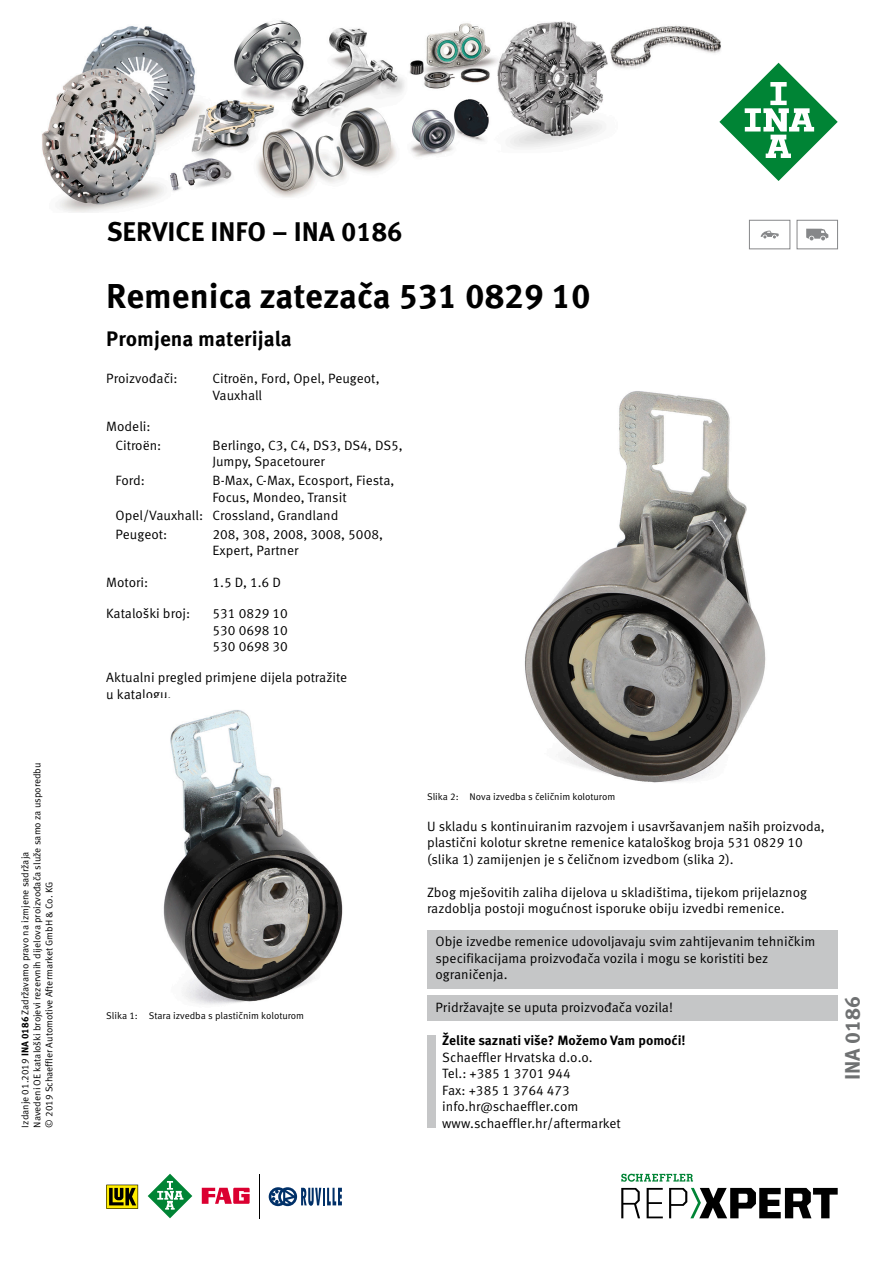
<style>
.page{position:relative;width:893px;height:1263px;background:#fff}
.page>*{position:absolute;margin:0;border:0;box-sizing:border-box;transform-origin:0 0}
.t1{font:700 34.5px "Meta Pro";color:#000}
.t2{font:700 27px "Meta Pro";color:#000}
.t3{font:700 21px "Meta Pro";color:#000}
.t4{font:700 21px "Meta Pro";color:#6f7172}
.t5{font:13.5px/16.5px "Meta Pro Norm";color:#000}
.t6{font:700 13.5px "Meta Pro";color:#000}
.t7{font:9.75px/12px "Meta Pro Norm";color:#000}
.s1{font-family:"Meta Pro";font-weight:700}
</style>
<div class="page">
<div style="left:427px;top:930px;width:411px;height:59px;background:#c5c6c7"></div>
<img style="left:163px;top:710px;width:180px;height:295px">
<img style="left:524px;top:391px;width:242px;height:392px">
<div style="left:427px;top:1035px;width:9px;height:93px;background:#c5c6c7"></div>
<div style="left:427px;top:996px;width:411px;height:25px;background:#c5c6c7"></div>
<div style="left:749px;top:220px;width:41px;height:29px;border:1px solid #868789"></div>
<svg style="left:761px;top:231px;width:18px;height:7px"></svg>
<div style="left:797px;top:220px;width:41px;height:29px;border:1px solid #868789"></div>
<svg style="left:806px;top:229px;width:22px;height:11px"></svg>
<svg style="left:106px;top:1185px;width:32px;height:24px"></svg>
<svg style="left:148px;top:1174px;width:44px;height:44px"></svg>
<svg style="left:202px;top:1188px;width:48px;height:16px"></svg>
<hr style="left:259px;top:1174px;width:1px;height:44px;background:#000">
<svg style="left:269px;top:1187px;width:73px;height:19px"></svg>
<svg style="left:621px;top:1188px;width:19px;height:30px"></svg>
<svg style="left:647px;top:1188px;width:16px;height:30px"></svg>
<svg style="left:669px;top:1188px;width:169px;height:30px"></svg>
<svg style="left:621px;top:1174px;width:72px;height:8px"></svg>
<img style="left:42px;top:20px;width:737px;height:193px">
<svg style="left:719px;top:63px;width:119px;height:118px"></svg>
<p class="t7" style="left:31px;top:1127px;width:366px;rotate:-90deg">Navedeni OE kataloški brojevi rezervnih dijelova proizvođača služe samo za usporedbu © 2019 Schaeffler Automotive Aftermarket GmbH &amp; Co. KG</p>
<p class="t7" style="left:19px;top:1127px;width:277px;rotate:-90deg">Izdanje 01.2019 <span class="s1">INA 0186</span> Zadržavamo pravo na izmjene sadržaja</p>
<h2 class="t2" style="left:107px;top:210px;width:297px">SERVICE INFO – INA 0186</h2>
<h1 class="t1" style="left:106px;top:269px;width:486px">Remenica zatezača 531 0829 10</h1>
<h3 class="t3" style="left:106px;top:323px;width:187px">Promjena materijala</h3>
<p class="t5" style="left:106px;top:369px;width:73px">Proizvođači:</p>
<p class="t5" style="left:212px;top:369px;width:169px">Citroën, Ford, Opel, Peugeot,<br>Vauxhall</p>
<p class="t5" style="left:116px;top:416px;width:47px;line-height:18.8px;text-indent:-9px">Modeli:<br>Citroën:</p>
<p class="t5" style="left:212px;top:436px;width:192px">Berlingo, C3, C4, DS3, DS4, DS5,<br>Jumpy, Spacetourer</p>
<p class="t5" style="left:116px;top:471px;width:31px">Ford:</p>
<p class="t5" style="left:212px;top:471px;width:183px">B-Max, C-Max, Ecosport, Fiesta,<br>Focus, Mondeo, Transit</p>
<p class="t5" style="left:116px;top:505px;width:224px;line-height:18.8px">Opel/Vauxhall: Crossland, Grandland<br>Peugeot:</p>
<p class="t5" style="left:212px;top:525px;width:172px">208, 308, 2008, 3008, 5008,<br>Expert, Partner</p>
<p class="t5" style="left:106px;top:573px;width:44px">Motori:</p>
<p class="t5" style="left:212px;top:573px;width:70px">1.5 D, 1.6 D</p>
<p class="t5" style="left:106px;top:604px;width:85px">Kataloški broj:</p>
<p class="t5" style="left:212px;top:604px;width:77px;text-align:justify">531 0829 10<br>530 0698 10<br>530 0698 30</p>
<p class="t5" style="left:106px;top:668px;width:243px">Aktualni pregled primjene dijela potražite u katalogu.</p>
<p class="t7" style="left:106px;top:1009px;width:199px">Slika 1: Stara izvedba s plastičnim koloturom</p>
<p class="t7" style="left:427px;top:790px;width:190px">Slika 2: Nova izvedba s čeličnim koloturom</p>
<p class="t5" style="left:427px;top:817px;width:399px">U skladu s kontinuiranim razvojem i usavršavanjem naših proizvoda, plastični kolotur skretne remenice kataloškog broja 531 0829 10 (slika 1) zamijenjen je s čeličnom izvedbom (slika 2).</p>
<p class="t5" style="left:427px;top:883px;width:382px">Zbog mješovitih zaliha dijelova u skladištima, tijekom prijelaznog razdoblja postoji mogućnost isporuke obiju izvedbi remenice.</p>
<p class="t5" style="left:436px;top:932px;width:381px">Obje izvedbe remenice udovoljavaju svim zahtijevanim tehničkim specifikacijama proizvođača vozila i mogu se koristiti bez ograničenja.</p>
<p class="t5" style="left:436px;top:998px;width:239px">Pridržavajte se uputa proizvođača vozila!</p>
<p class="t6" style="left:442px;top:1030px;width:245px">Želite saznati više? Možemo Vam pomoći!</p>
<p class="t5" style="left:442px;top:1048px;width:152px">Schaeffler Hrvatska d.o.o.<br>Tel.: +385 1 3701 944<br>Fax: +385 1 3764 473 info.hr@schaeffler.com</p>
<p class="t5" style="left:442px;top:1114px;width:180px">www.schaeffler.hr/aftermarket</p>
<h3 class="t4" style="left:836px;top:1080px;width:86px;rotate:-90deg">INA 0186</h3>
</div>
